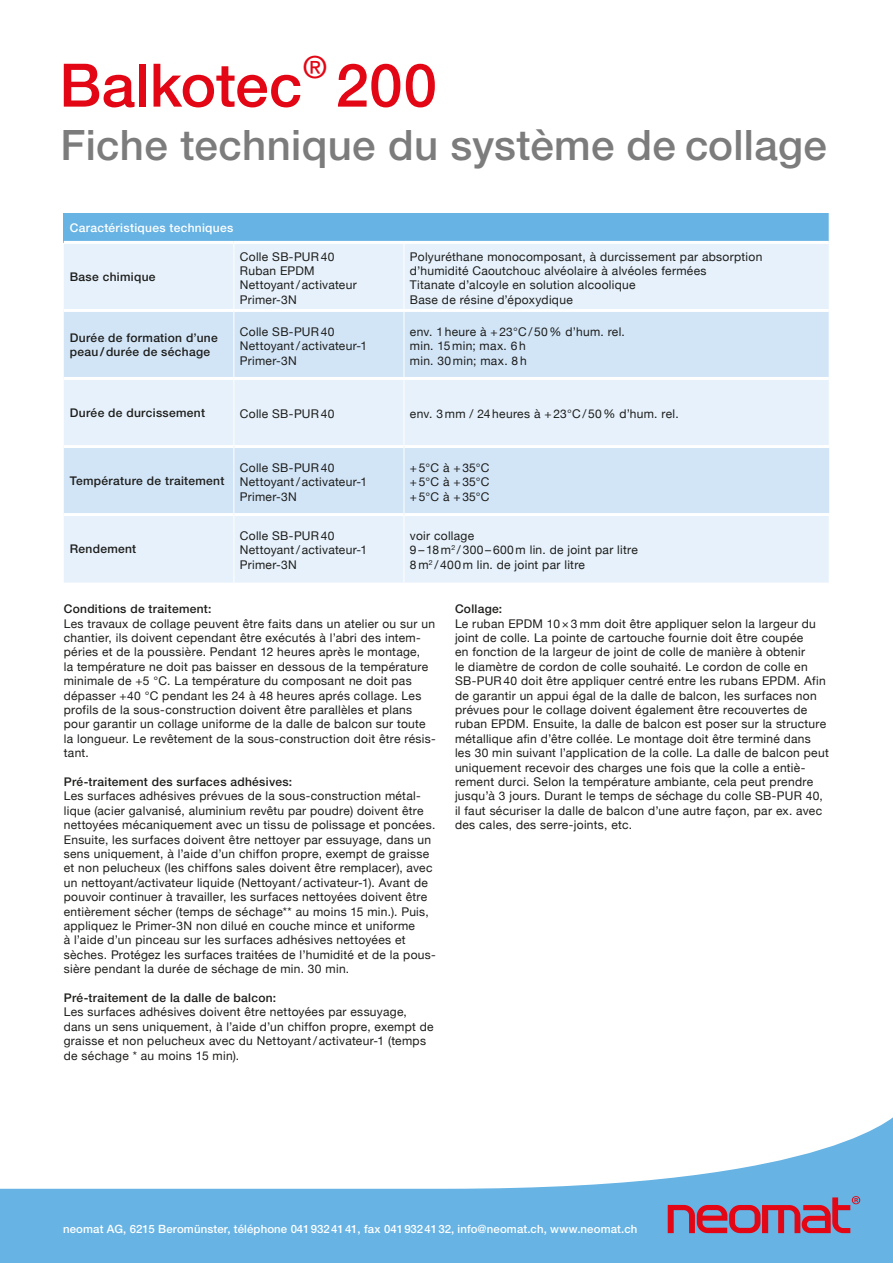
<style>
.page{position:relative;width:893px;height:1263px;background:#fff}
.page>*{position:absolute;margin:0;border:0;box-sizing:border-box;transform-origin:0 0}
.t1{font:500 60px "Helvetica Neue LT";letter-spacing:.005em;color:#e30614}
.t2{font:500 42px "Helvetica Neue LT";letter-spacing:.01em;color:#7c7c7c}
.t3{font:500 30.6px "Helvetica Neue LT";color:#e30614}
.t4{font:12px/14.4px "Helvetica Neue";letter-spacing:.025em;color:#1d1d1b}
.t5{font:500 12px/14.4px "Helvetica Neue LT";letter-spacing:.025em;color:#1d1d1b}
.t6{font:500 12px "Helvetica Neue LT";letter-spacing:.025em;color:#fff}
.t7{font:500 11.4px "Helvetica Neue LT";letter-spacing:.01em;color:#fff}
</style>
<div class="page">
<svg style="left:0;top:1117px;width:893px;height:146px;fill:#66b3e4"></svg>
<svg style="left:668px;top:1196px;width:192px;height:37px"></svg>
<div style="left:64px;top:213px;width:765px;height:29px;background:#66b3e4"></div>
<div style="left:64px;top:244px;width:765px;height:339px;background:#e6f1fb"></div>
<svg style="left:64px;top:312px;width:765px;height:201px;fill:#d2e5f7"></svg>
<hr style="left:64px;top:445px;width:169px;height:3px;background:#fff">
<hr style="left:234px;top:445px;width:170px;height:3px;background:#fff">
<hr style="left:404px;top:445px;width:426px;height:3px;background:#fff">
<hr style="left:64px;top:513px;width:169px;height:3px;background:#fff">
<hr style="left:234px;top:513px;width:170px;height:3px;background:#fff">
<hr style="left:404px;top:513px;width:426px;height:3px;background:#fff">
<hr style="left:64px;top:241px;width:170px;height:3px;background:#fff">
<hr style="left:234px;top:241px;width:170px;height:3px;background:#fff">
<hr style="left:404px;top:241px;width:425px;height:3px;background:#fff">
<hr style="left:64px;top:309px;width:170px;height:3px;background:#fff">
<hr style="left:234px;top:309px;width:170px;height:3px;background:#fff">
<hr style="left:404px;top:309px;width:425px;height:3px;background:#fff">
<hr style="left:64px;top:377px;width:170px;height:3px;background:#fff">
<hr style="left:234px;top:377px;width:170px;height:3px;background:#fff">
<hr style="left:404px;top:377px;width:425px;height:3px;background:#fff">
<hr style="left:233px;top:244px;width:1px;height:65px;background:#fff">
<hr style="left:404px;top:244px;width:1px;height:65px;background:#fff">
<hr style="left:233px;top:312px;width:1px;height:65px;background:#fff">
<hr style="left:404px;top:312px;width:1px;height:65px;background:#fff">
<hr style="left:233px;top:380px;width:1px;height:66px;background:#fff">
<hr style="left:404px;top:380px;width:1px;height:66px;background:#fff">
<hr style="left:233px;top:446px;width:1px;height:68px;background:#fff">
<hr style="left:404px;top:446px;width:1px;height:68px;background:#fff">
<hr style="left:233px;top:514px;width:1px;height:69px;background:#fff">
<hr style="left:404px;top:514px;width:1px;height:69px;background:#fff">
<h1 class="t1" style="left:59px;top:49px;width:245px">Balkotec</h1>
<h3 class="t3" style="left:303px;top:49px;width:26px">®</h3>
<h1 class="t1" style="left:336px;top:49px;width:103px">200</h1>
<h2 class="t2" style="left:61px;top:120px;width:768px">Fiche technique du système de collage</h2>
<p class="t6" style="left:70px;top:221px;width:165px">Caractéristiques techniques</p>
<p class="t5" style="left:70px;top:269px;width:87px">Base chimique</p>
<p class="t4" style="left:240px;top:250px;width:118px">Colle SB-PUR40<br>Ruban EPDM<br>Nettoyant/ activateur<br>Primer-3N</p>
<p class="t4" style="left:410px;top:250px;width:354px">Polyuréthane monocomposant, à durcissement par absorption d’humidité Caoutchouc alvéolaire à alvéoles fermées<br>Titanate d’alcoyle en solution alcoolique<br>Base de résine d’époxydique</p>
<p class="t5" style="left:70px;top:330px;width:150px">Durée de formation d’une peau /durée de séchage</p>
<p class="t4" style="left:240px;top:325px;width:129px">Colle SB-PUR40<br>Nettoyant/ activateur-1<br>Primer-3N</p>
<p class="t4" style="left:410px;top:325px;width:216px">env. 1 heure à +23°C / 50% d’hum. rel. min. 15 min; max. 6 h<br>min. 30 min; max. 8 h</p>
<p class="t5" style="left:70px;top:406px;width:137px">Durée de durcissement</p>
<p class="t4" style="left:240px;top:407px;width:96px">Colle SB-PUR40</p>
<p class="t4" style="left:410px;top:407px;width:270px">env. 3 mm / 24 heures à +23°C / 50% d’hum. rel.</p>
<p class="t5" style="left:70px;top:474px;width:156px">Température de traitement</p>
<p class="t5" style="left:70px;top:542px;width:68px">Rendement</p>
<p class="t4" style="left:240px;top:461px;width:129px">Colle SB-PUR40<br>Nettoyant/ activateur-1<br>Primer-3N</p>
<p class="t4" style="left:410px;top:461px;width:81px;text-align:justify">+5°C à +35°C +5°C à +35°C +5°C à +35°C</p>
<p class="t4" style="left:240px;top:529px;width:129px">Colle SB-PUR40<br>Nettoyant/ activateur-1<br>Primer-3N</p>
<p class="t4" style="left:410px;top:529px;width:229px">voir collage<br>9 – 18 m<sup>2</sup> / 300 – 600 m lin. de joint par litre<br>8 m<sup>2</sup> / 400 m lin. de joint par litre</p>
<p class="t5" style="left:64px;top:602px;width:149px">Conditions de traitement:</p>
<p class="t4" style="left:64px;top:617px;width:374px">Les travaux de collage peuvent être faits dans un atelier ou sur un chantier, ils doivent cependant être exécutés à l’abri des intem&shy;péries et de la poussière. Pendant 12 heures après le montage,<br>la température ne doit pas baisser en dessous de la température minimale de +5 °C. La température du composant ne doit pas dépasser +40 °C pendant les 24 à 48 heures aprés collage. Les profils de la sous-construction doivent être parallèles et plans pour garantir un collage uniforme de la dalle de balcon sur toute la longueur. Le revêtement de la sous-construction doit être résis&shy;tant.</p>
<p class="t5" style="left:64px;top:774px;width:230px">Pré-traitement des surfaces adhésives:</p>
<p class="t4" style="left:64px;top:790px;width:374px">Les surfaces adhésives prévues de la sous-construction métal&shy;lique (acier galvanisé, aluminium revêtu par poudre) doivent être nettoyées mécaniquement avec un tissu de polissage et poncées.<br>Ensuite, les surfaces doivent être nettoyer par essuyage, dans un sens uniquement, à l’aide d’un chiffon propre, exempt de graisse et non pelucheux (les chiffons sales doivent être remplacer), avec un nettoyant/activateur liquide (Nettoyant/ activateur-1). Avant de pouvoir continuer à travailler, les surfaces nettoyées doivent être entièrement sécher (temps de séchage** au moins 15 min.). Puis, appliquez le Primer-3N non dilué en couche mince et uniforme<br>à l’aide d’un pinceau sur les surfaces adhésives nettoyées et sèches. Protégez les surfaces traitées de l’humidité et de la pous&shy;sière pendant la durée de séchage de min. 30 min.</p>
<p class="t5" style="left:64px;top:990px;width:214px">Pré-traitement de la dalle de balcon:</p>
<p class="t4" style="left:64px;top:1006px;width:371px">Les surfaces adhésives doivent être nettoyées par essuyage, dans un sens uniquement, à l’aide d’un chiffon propre, exempt de graisse et non pelucheux avec du Nettoyant/ activateur-1 (temps de séchage * au moins 15 min).</p>
<p class="t5" style="left:455px;top:602px;width:49px">Collage:</p>
<p class="t4" style="left:455px;top:617px;width:375px">Le ruban EPDM 10×3 mm doit être appliquer selon la largeur du joint de colle. La pointe de cartouche fournie doit être coupée<br>en fonction de la largeur de joint de colle de manière à obtenir<br>le diamètre de cordon de colle souhaité. Le cordon de colle en SB-PUR40 doit être appliquer centré entre les rubans EPDM. Afin de garantir un appui égal de la dalle de balcon, les surfaces non prévues pour le collage doivent également être recouvertes de ruban EPDM. Ensuite, la dalle de balcon est poser sur la structure métallique afin d’être collée. Le montage doit être terminé dans les 30 min suivant l’application de la colle. La dalle de balcon peut uniquement recevoir des charges une fois que la colle a entiè&shy;rement durci. Selon la température ambiante, cela peut prendre jusqu’à 3 jours. Durant le temps de séchage du colle SB-PUR 40, il faut sécuriser la dalle de balcon d’une autre façon, par ex. avec des cales, des serre-joints, etc.</p>
<p class="t7" style="left:63px;top:1222px;width:576px">neomat AG, 6215 Beromünster, téléphone 0419324141, fax 0419324132, info@neomat.ch, www.neomat.ch</p>
</div>
